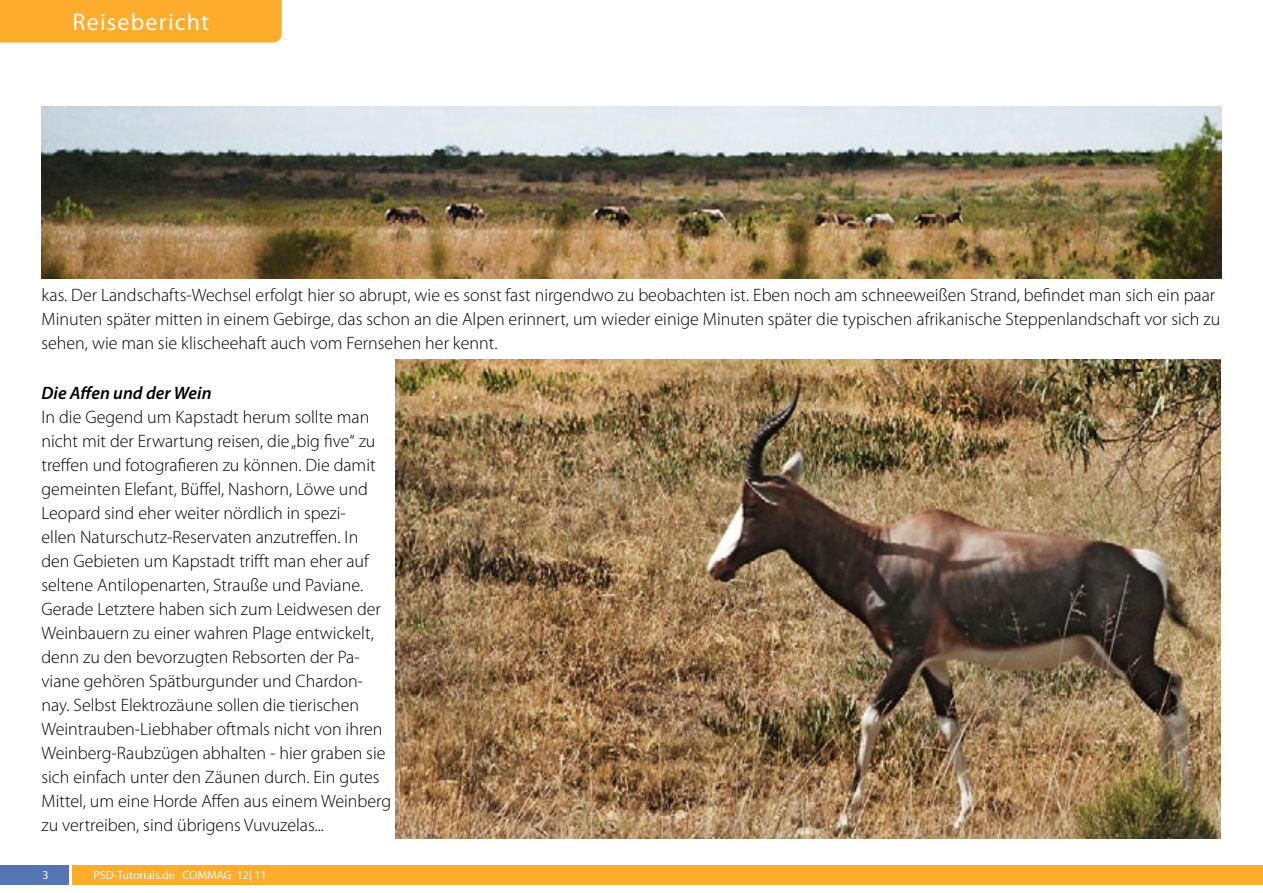
<style>
.page{position:relative;width:1263px;height:893px;background:#fff}
.page>*{position:absolute;margin:0;border:0;box-sizing:border-box;transform-origin:0 0}
.t1{font:24px "Myriad Pro";letter-spacing:.05em;color:#fafafa}
.t2{font:300 18px/24px "Myriad Pro";color:#000}
.t3{font:italic 600 18px "Myriad Pro";color:#000}
.t4{font:12px "Myriad Pro";color:#fafafa}
</style>
<div class="page">
<div style="left:0;top:865px;width:68px;height:19px;background:#5574b4"></div>
<div style="left:72px;top:865px;width:1191px;height:19px;background:#feac2c"></div>
<div style="left:0;top:0;width:282px;height:43px;background:#feac2c"></div>
<img style="left:41px;top:106px;width:1180px;height:173px">
<img style="left:395px;top:359px;width:825px;height:479px">
<h1 class="t1" style="left:73px;top:7px;width:138px">Reisebericht</h1>
<p class="t2" style="left:41px;top:283px;width:1180px">kas. Der Landschafts-Wechsel erfolgt hier so abrupt, wie es sonst fast nirgendwo zu beobachten ist. Eben noch am schneeweißen Strand, befindet man sich ein paar<br>Minuten später mitten in einem Gebirge, das schon an die Alpen erinnert, um wieder einige Minuten später die typischen afrikanische Steppenlandschaft vor sich zu sehen, wie man sie klischeehaft auch vom Fernsehen her kennt.</p>
<p class="t3" style="left:41px;top:381px;width:172px">Die Affen und der Wein</p>
<p class="t2" style="left:41px;top:405px;width:351px">In die Gegend um Kapstadt herum sollte man nicht mit der Erwartung reisen, die „big five“ zu treffen und fotografieren zu können. Die damit gemeinten Elefant, Büffel, Nashorn, Löwe und Leopard sind eher weiter nördlich in spezi-<br>ellen Naturschutz-Reservaten anzutreffen. In<br>den Gebieten um Kapstadt trifft man eher auf seltene Antilopenarten, Strauße und Paviane.<br>Gerade Letztere haben sich zum Leidwesen der Weinbauern zu einer wahren Plage entwickelt, denn zu den bevorzugten Rebsorten der Pa&shy;viane gehören Spätburgunder und Chardon&shy;nay. Selbst Elektrozäune sollen die tierischen Weintrauben-Liebhaber oftmals nicht von ihren Weinberg-Raubzügen abhalten - hier graben sie sich einfach unter den Zäunen durch. Ein gutes Mittel, um eine Horde Affen aus einem Weinberg zu vertreiben, sind übrigens Vuvuzelas...</p>
<p class="t4" style="left:43px;top:868px;width:8px">3</p>
<p class="t4" style="left:94px;top:868px;width:175px">PSD-Tutorials.de COMMAG 12| 11</p>
</div>
